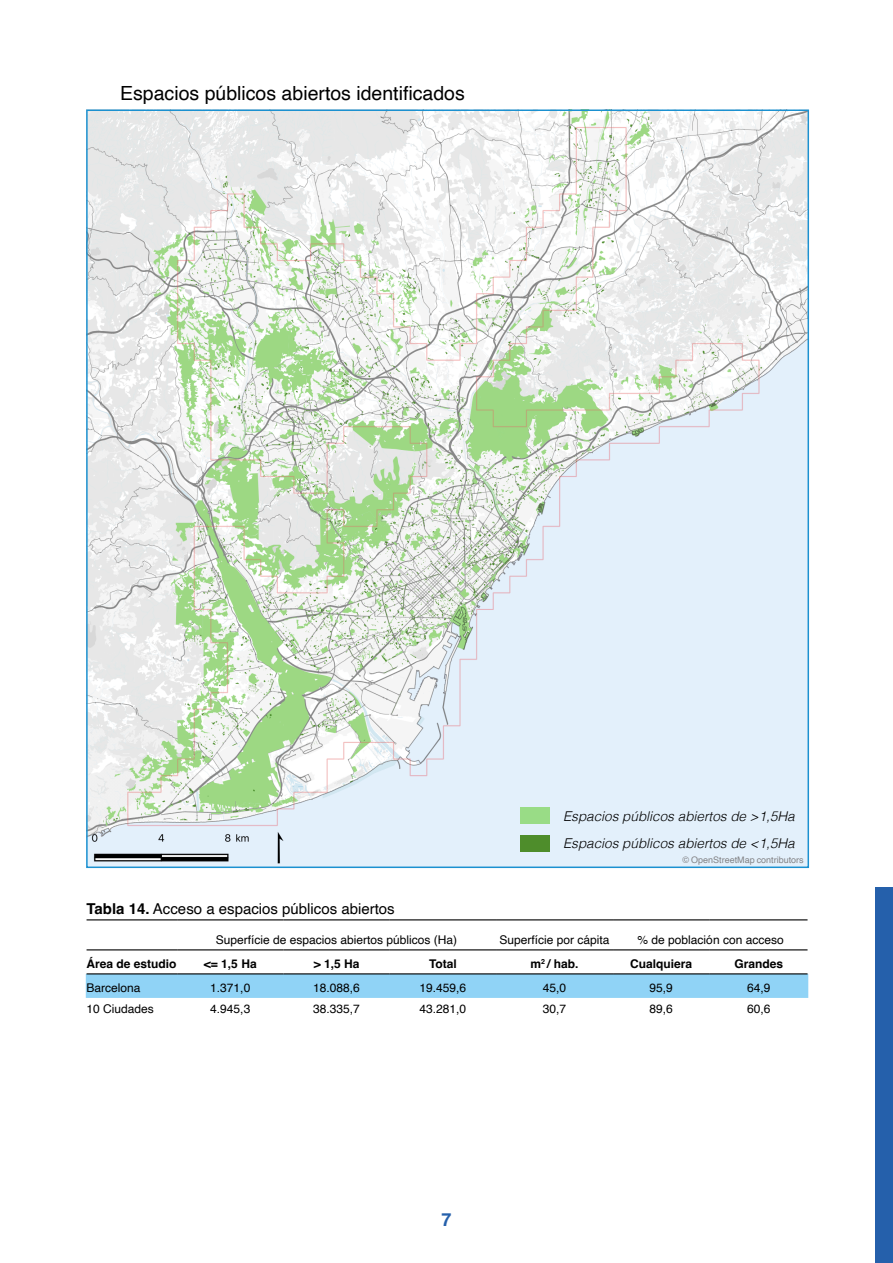
<style>
.page{position:relative;width:893px;height:1263px;background:#fff}
.page>*{position:absolute;margin:0;border:0;box-sizing:border-box;transform-origin:0 0}
.titol_mapa{font:19.5px "Helvetica";color:#000}
.t1{font:700 18px "Helvetica";color:#2560ab}
.t2{font:15px "Helvetica";color:#000}
.cos_mapes{font:italic 300 13.5px "Helvetica";color:#000}
.t3{font:12px "Helvetica";color:#000}
.t4{font:700 12px "Helvetica";color:#000}
.titol_mapa-2{font:9px "Helvetica";color:#828285}
.s1{font-weight:700}
</style>
<div class="page">
<div style="left:876px;top:887px;width:17px;height:376px;background:#2560ab"></div>
<img style="left:86px;top:112px;width:722px;height:757px">
<div style="left:86px;top:974px;width:722px;height:24px;background:#90d3f6"></div>
<hr style="left:87px;top:919px;width:90px;height:1px;background:#000">
<hr style="left:177px;top:919px;width:106px;height:1px;background:#000">
<hr style="left:283px;top:919px;width:107px;height:1px;background:#000">
<hr style="left:390px;top:919px;width:106px;height:1px;background:#000">
<hr style="left:496px;top:919px;width:117px;height:1px;background:#000">
<hr style="left:613px;top:919px;width:96px;height:1px;background:#000">
<hr style="left:709px;top:919px;width:98px;height:1px;background:#000">
<hr style="left:177px;top:949px;width:106px;height:1px;background:#000">
<hr style="left:283px;top:949px;width:107px;height:1px;background:#000">
<hr style="left:390px;top:949px;width:106px;height:1px;background:#000">
<hr style="left:496px;top:949px;width:117px;height:1px;background:#000">
<hr style="left:613px;top:949px;width:96px;height:1px;background:#000">
<hr style="left:709px;top:949px;width:98px;height:1px;background:#000">
<hr style="left:87px;top:949px;width:90px;height:1px;background:#000">
<hr style="left:87px;top:973px;width:90px;height:1px;background:#000">
<hr style="left:177px;top:973px;width:106px;height:1px;background:#000">
<hr style="left:283px;top:973px;width:107px;height:1px;background:#000">
<hr style="left:390px;top:973px;width:106px;height:1px;background:#000">
<hr style="left:496px;top:973px;width:117px;height:1px;background:#000">
<hr style="left:613px;top:973px;width:96px;height:1px;background:#000">
<hr style="left:709px;top:973px;width:98px;height:1px;background:#000">
<div style="left:520px;top:807px;width:30px;height:17px;background:#99dc86"></div>
<div style="left:520px;top:835px;width:30px;height:17px;background:#4e8d2b"></div>
<p class="titol_mapa" style="left:120px;top:78px;width:346px">Espacios públicos abiertos identificados</p>
<p class="cos_mapes" style="left:563px;top:804px;width:233px">Espacios públicos abiertos de &gt;1,5Ha</p>
<p class="cos_mapes" style="left:563px;top:831px;width:233px">Espacios públicos abiertos de &lt;1,5Ha</p>
<p class="titol_mapa-2" style="left:682px;top:853px;width:123px">© OpenStreetMap contributors</p>
<p class="t2" style="left:87px;top:897px;width:310px"><span class="s1">Tabla 14.</span> Acceso a espacios públicos abiertos</p>
<p class="t3" style="left:216px;top:930px;width:243px">Superfície de espacios abiertos públicos (Ha)</p>
<p class="t3" style="left:499px;top:930px;width:112px">Superfície por cápita</p>
<p class="t3" style="left:638px;top:930px;width:148px">% de población con acceso</p>
<p class="t4" style="left:87px;top:956px;width:91px">Área de estudio</p>
<p class="t4" style="left:204px;top:956px;width:54px">&lt;= 1,5 Ha</p>
<p class="t4" style="left:314px;top:956px;width:47px">&gt; 1,5 Ha</p>
<p class="t4" style="left:429px;top:956px;width:29px">Total</p>
<p class="t4" style="left:531px;top:956px;width:49px">m<sup>2</sup> / hab.</p>
<p class="t4" style="left:630px;top:956px;width:64px">Cualquiera</p>
<p class="t4" style="left:734px;top:956px;width:50px">Grandes</p>
<p class="t3" style="left:87px;top:978px;width:56px">Barcelona</p>
<p class="t3" style="left:210px;top:978px;width:42px">1.371,0</p>
<p class="t3" style="left:313px;top:978px;width:48px">18.088,6</p>
<p class="t3" style="left:419px;top:978px;width:48px">19.459,6</p>
<p class="t3" style="left:543px;top:978px;width:25px">45,0</p>
<p class="t3" style="left:649px;top:978px;width:25px">95,9</p>
<p class="t3" style="left:747px;top:978px;width:25px">64,9</p>
<p class="t3" style="left:87px;top:999px;width:69px">10 Ciudades</p>
<p class="t3" style="left:210px;top:999px;width:42px">4.945,3</p>
<p class="t3" style="left:313px;top:999px;width:48px">38.335,7</p>
<p class="t3" style="left:419px;top:999px;width:48px">43.281,0</p>
<p class="t3" style="left:543px;top:999px;width:25px">30,7</p>
<p class="t3" style="left:649px;top:999px;width:25px">89,6</p>
<p class="t3" style="left:747px;top:999px;width:25px">60,6</p>
<h2 class="t1" style="left:441px;top:1208px;width:12px">7</h2>
</div>
